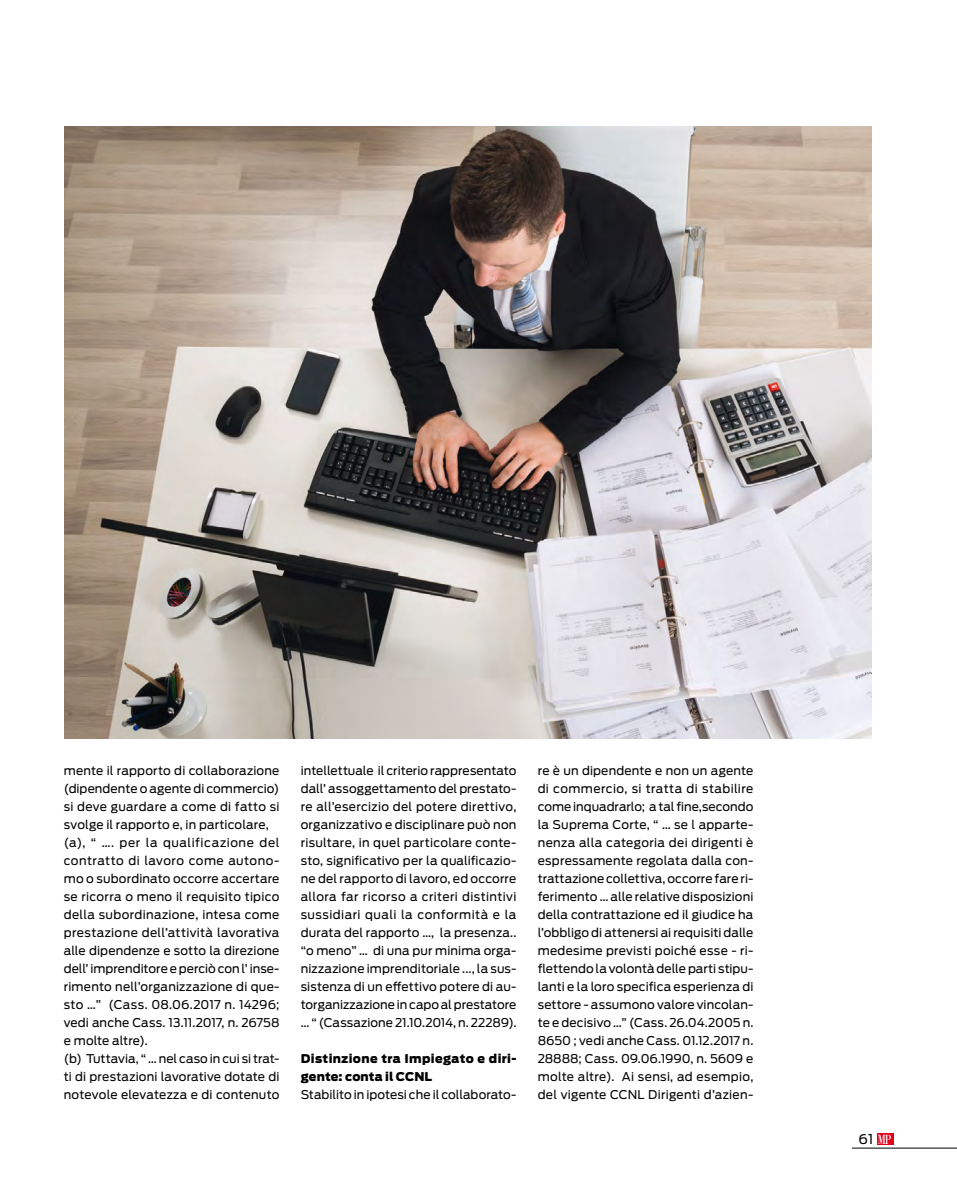
<style>
.page{position:relative;width:957px;height:1183px;background:#fff}
.page>*{position:absolute;margin:0;border:0;box-sizing:border-box;transform-origin:0 0}
.t1{font:13.5px "Ford Antenna";color:#000}
.t2{font:12px/18px "Ford Antenna";letter-spacing:.015em;color:#000;text-align:justify}
.t3{font:900 12px/18px "Ford Antenna";letter-spacing:.02em;color:#000}
.s1{font-family:"Bodoni";font-size:13.8px;color:#fff}
</style>
<div class="page">
<hr style="left:852px;top:1147px;width:105px;height:1px;background:#000">
<div style="left:877px;top:1133px;width:16px;height:11px;background:#e2001a"></div>
<img style="left:65px;top:127px;width:806px;height:611px">
<p class="t2" style="left:64px;top:759px;width:217px;text-align:left">mente il rapporto di collaborazione (dipendente o agente di commercio) si deve guardare a come di fatto si svolge il rapporto e, in particolare, (a), “ …. per la qualificazione del contratto di lavoro come autono&shy;mo o subordinato occorre accertare se ricorra o meno il requisito tipico della subordinazione, intesa come prestazione dell’attività lavorativa alle dipendenze e sotto la direzione dell’ imprenditore e perciò con l’ inse&shy;rimento nell’organizzazione di que&shy;sto …” (Cass. 08.06.2017 n. 14296; vedi anche Cass. 13.11.2017, n. 26758 e molte altre).<br>(b) Tuttavia, “ … nel caso in cui si trat&shy;ti di prestazioni lavorative dotate di notevole elevatezza e di contenuto</p>
<p class="t2" style="left:301px;top:759px;width:217px">intellettuale il criterio rappresentato dall’ assoggettamento del prestato&shy;re all’esercizio del potere direttivo, organizzativo e disciplinare può non risultare, in quel particolare conte&shy;sto, significativo per la qualificazio&shy;ne del rapporto di lavoro, ed occorre allora far ricorso a criteri distintivi sussidiari quali la conformità e la durata del rapporto …, la presenza.. “o meno” … di una pur minima orga&shy;nizzazione imprenditoriale ..., la sus&shy;sistenza di un effettivo potere di au&shy;torganizzazione in capo al prestatore … “ (Cassazione 21.10.2014, n. 22289).</p>
<p class="t3" style="left:301px;top:1047px;width:217px">Distinzione tra Impiegato e diri&shy;gente: conta il CCNL</p>
<p class="t2" style="left:301px;top:1083px;width:217px">Stabilito in ipotesi che il collaborato-</p>
<p class="t2" style="left:538px;top:759px;width:217px">re è un dipendente e non un agente di commercio, si tratta di stabilire come inquadrarlo; a tal fine,secondo la Suprema Corte, “ … se l apparte&shy;nenza alla categoria dei dirigenti è espressamente regolata dalla con&shy;trattazione collettiva, occorre fare ri&shy;ferimento … alle relative disposizioni della contrattazione ed il giudice ha l’obbligo di attenersi ai requisiti dalle medesime previsti poiché esse - ri&shy;flettendo la volontà delle parti stipu&shy;lanti e la loro specifica esperienza di settore - assumono valore vincolan&shy;te e decisivo …” (Cass. 26.04.2005 n.<br>8650 ; vedi anche Cass. 01.12.2017 n.<br>28888; Cass. 09.06.1990, n. 5609 e molte altre). Ai sensi, ad esempio, del vigente CCNL Dirigenti d’azien-</p>
<p class="t1" style="left:858px;top:1127px;width:34px">61 <span class="s1">MP</span></p>
</div>
